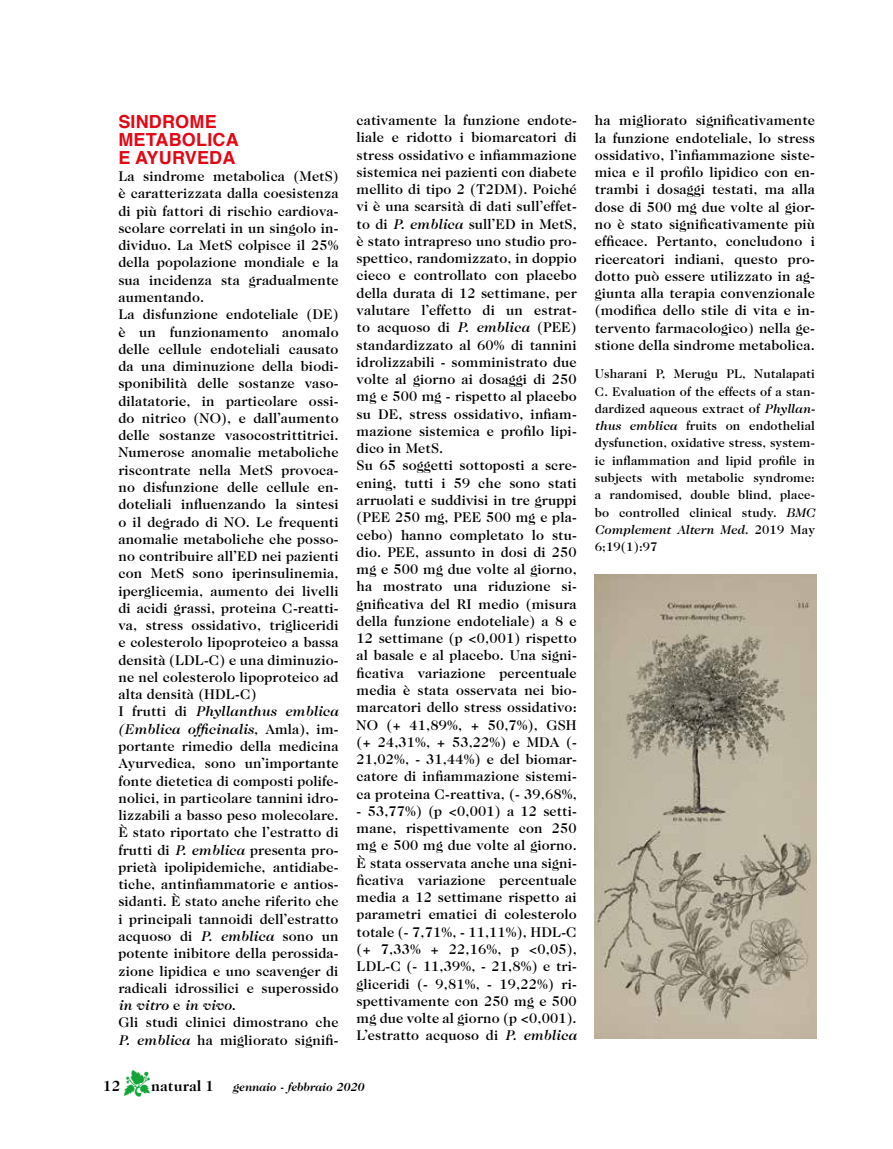
<style>
.page{position:relative;width:893px;height:1149px;background:#fff}
.page>*{position:absolute;margin:0;border:0;box-sizing:border-box;transform-origin:0 0}
.t1{font:700 18px/18px "Helvetica";letter-spacing:.01em;color:#e30613}
.t2{font:700 15px "Caslon 224 IT Cby BT";color:#000}
.t3{font:500 14.25px/17.2px "Caslon 224 Std";letter-spacing:.01em;color:#000}
.t4{font:500 12.75px/17.2px "Caslon 224 Std";letter-spacing:.01em;color:#000;text-align:justify}
.t5{font:italic 700 12px "Caslon 224 IT Cby BT";color:#000}
.s1{font-style:italic}
.s2{color:#13a538}
</style>
<div class="page">
<img style="left:595px;top:574px;width:221px;height:464px">
<p class="t1" style="left:118px;top:113px;width:122px">SINDROME<br>METABOLICA<br>E AYURVEDA</p>
<p class="t3" style="left:118px;top:167px;width:222px">La sindrome metabolica (MetS) è caratterizzata dalla coesistenza di più fattori di rischio cardiova&shy;scolare correlati in un singolo in&shy;dividuo. La MetS colpisce il 25% della popolazione mondiale e la sua incidenza sta gradualmente aumentando.<br>La disfunzione endoteliale (DE) è un funzionamento anomalo delle cellule endoteliali causato da una diminuzione della biodi&shy;sponibilità delle sostanze vaso&shy;dilatatorie, in particolare ossi&shy;do nitrico (NO), e dall’aumento delle sostanze vasocostrittitrici.<br>Numerose anomalie metaboliche riscontrate nella MetS provoca&shy;no disfunzione delle cellule en&shy;doteliali influenzando la sintesi o il degrado di NO. Le frequenti anomalie metaboliche che posso&shy;no contribuire all’ED nei pazienti con MetS sono iperinsulinemia, iperglicemia, aumento dei livelli di acidi grassi, proteina C-reatti&shy;va, stress ossidativo, trigliceridi e colesterolo lipoproteico a bassa densità (LDL-C) e una diminuzio&shy;ne nel colesterolo lipoproteico ad alta densità (HDL-C)<br>I frutti di <span class="s1">Phyllanthus emblica (Emblica officinalis</span>, Amla), im&shy;portante rimedio della medicina Ayurvedica, sono un’importante fonte dietetica di composti polife&shy;nolici, in particolare tannini idro&shy;lizzabili a basso peso molecolare.<br>È stato riportato che l’estratto di frutti di <span class="s1">P. emblica</span> presenta pro&shy;prietà ipolipidemiche, antidiabe&shy;tiche, antinfiammatorie e antios&shy;sidanti. È stato anche riferito che i principali tannoidi dell’estratto acquoso di <span class="s1">P. emblica</span> sono un potente inibitore della perossida&shy;zione lipidica e uno scavenger di radicali idrossilici e superossido <span class="s1">in vitro</span> e <span class="s1">in vivo</span>.<br>Gli studi clinici dimostrano che <span class="s1">P. emblica</span> ha migliorato signifi-</p>
<p class="t3" style="left:357px;top:111px;width:222px">cativamente la funzione endote&shy;liale e ridotto i biomarcatori di stress ossidativo e infiammazione sistemica nei pazienti con diabete mellito di tipo 2 (T2DM). Poiché vi è una scarsità di dati sull’effet&shy;to di <span class="s1">P. emblica</span> sull’ED in MetS, è stato intrapreso uno studio pro&shy;spettico, randomizzato, in doppio cieco e controllato con placebo della durata di 12 settimane, per valutare l’effetto di un estrat&shy;to acquoso di <span class="s1">P. emblica</span> (PEE) standardizzato al 60% di tannini idrolizzabili - somministrato due volte al giorno ai dosaggi di 250 mg e 500 mg - rispetto al placebo su DE, stress ossidativo, infiam&shy;mazione sistemica e profilo lipi&shy;dico in MetS.<br>Su 65 soggetti sottoposti a scre&shy;ening, tutti i 59 che sono stati arruolati e suddivisi in tre gruppi (PEE 250 mg, PEE 500 mg e pla&shy;cebo) hanno completato lo stu&shy;dio. PEE, assunto in dosi di 250 mg e 500 mg due volte al giorno, ha mostrato una riduzione si&shy;gnificativa del RI medio (misura della funzione endoteliale) a 8 e<br>12 settimane (p &lt;0,001) rispetto al basale e al placebo. Una signi&shy;ficativa variazione percentuale media è stata osservata nei bio&shy;marcatori dello stress ossidativo:<br>NO (+ 41,89%, + 50,7%), GSH (+ 24,31%, + 53,22%) e MDA (-<br>21,02%, - 31,44%) e del biomar&shy;catore di infiammazione sistemi&shy;ca proteina C-reattiva, (- 39,68%,</p>
<p class="t3" style="left:357px;top:802px;width:222px;text-align:justify">- 53,77%) (p &lt;0,001) a 12 setti&shy;mane, rispettivamente con 250 mg e 500 mg due volte al giorno.<br>È stata osservata anche una signi&shy;ficativa variazione percentuale media a 12 settimane rispetto ai parametri ematici di colesterolo totale (- 7,71%, - 11,11%), HDL-C (+ 7,33% + 22,16%, p &lt;0,05), LDL-C (- 11,39%, - 21,8%) e tri&shy;gliceridi (- 9,81%, - 19,22%) ri&shy;spettivamente con 250 mg e 500 mg due volte al giorno (p &lt;0,001).<br>L’estratto acquoso di <span class="s1">P. emblica</span></p>
<p class="t2" style="left:103px;top:1076px;width:113px">12 <span class="s2">▼</span>natural 1</p>
<p class="t5" style="left:233px;top:1079px;width:133px">gennaio - febbraio 2020</p>
<p class="t3" style="left:595px;top:112px;width:222px;text-align:justify">ha migliorato significativamente la funzione endoteliale, lo stress ossidativo, l’infiammazione siste&shy;mica e il profilo lipidico con en&shy;trambi i dosaggi testati, ma alla dose di 500 mg due volte al gior&shy;no è stato significativamente più efficace. Pertanto, concludono i ricercatori indiani, questo pro&shy;dotto può essere utilizzato in ag&shy;giunta alla terapia convenzionale (modifica dello stile di vita e in&shy;tervento farmacologico) nella ge&shy;stione della sindrome metabolica.</p>
<p class="t4" style="left:595px;top:365px;width:222px">Usharani P, Merugu PL, Nutalapati C. Evaluation of the effects of a stan&shy;dardized aqueous extract of <span class="s1">Phyllan&shy;thus emblica</span> fruits on endothelial dysfunction, oxidative stress, system&shy;ic inflammation and lipid profile in subjects with metabolic syndrome: a randomised, double blind, place&shy;bo controlled clinical study. <span class="s1">BMC Complement Altern Med.</span> 2019 May 6;19(1):97</p>
</div>
